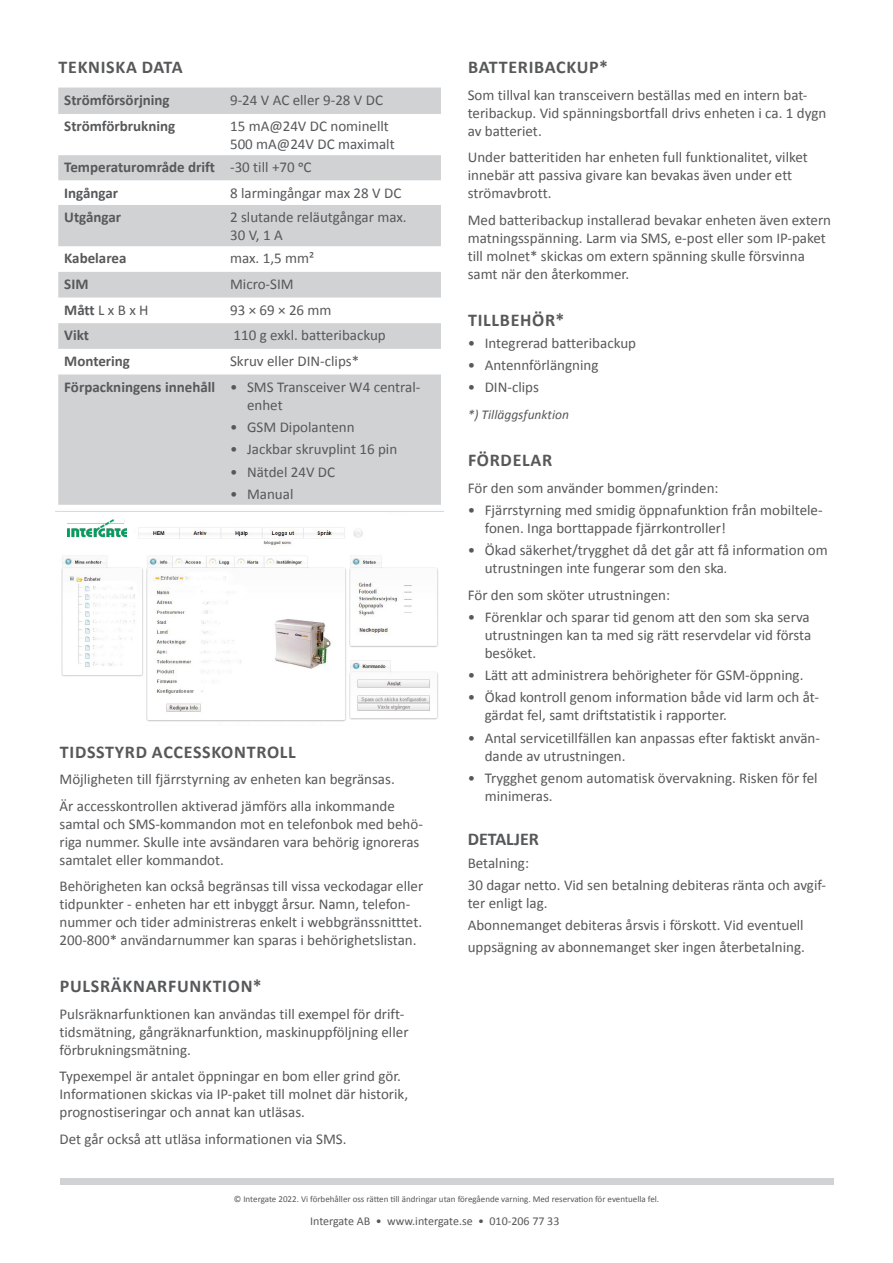
<style>
.page{position:relative;width:893px;height:1263px;background:#fff}
.page>*{position:absolute;margin:0;border:0;box-sizing:border-box;transform-origin:0 0}
.TS_Underrubrik{font:700 18px "Calibri";letter-spacing:.04em;color:#57585a}
.TS_Punktlista{font:700 18px "Calibri";color:#57585a}
.TS_Brödtext{font:15px/18px "Calibri";color:#57585a}
.TS_Punktlista-2{font:15px/18px "Calibri";color:#57585a}
.TS_Tabelltext{font:700 15px "Calibri";color:#57585a}
.TS_Tabelltext-2{font:15px "Calibri";color:#57585a}
.TS_Brödtext-2{font:italic 13.5px "Calibri";color:#57585a}
.t1{font:12px "Calibri";color:#57585a}
.t2{font:9px "Calibri";color:#57585a}
.s1{font-weight:700}
.s2{font-style:italic;font-size:13.5px}
</style>
<div class="page">
<div style="left:60px;top:1178px;width:773px;height:6px;background:#d1d2d4"></div>
<svg style="left:58px;top:88px;width:383px;height:417px;fill:#d1d2d4"></svg>
<img style="left:55px;top:511px;width:389px;height:213px">
<p class="TS_Underrubrik" style="left:59px;top:56px;width:126px">TEKNISKA DATA</p>
<p class="TS_Tabelltext" style="left:64px;top:90px;width:107px">Strömförsörjning</p>
<p class="TS_Brödtext" style="left:230px;top:91px;width:154px">9-24 V AC eller 9-28 V DC</p>
<p class="TS_Tabelltext" style="left:64px;top:117px;width:113px">Strömförbrukning</p>
<p class="TS_Brödtext" style="left:230px;top:117px;width:166px">15 mA@24V DC nominellt<br>500 mA@24V DC maximalt</p>
<p class="TS_Tabelltext" style="left:64px;top:158px;width:152px">Temperaturområde drift</p>
<p class="TS_Brödtext" style="left:230px;top:159px;width:83px">-30 till +70 oC</p>
<p class="TS_Tabelltext" style="left:64px;top:183px;width:55px">Ingångar</p>
<p class="TS_Brödtext" style="left:230px;top:184px;width:173px">8 larmingångar max 28 V DC</p>
<p class="TS_Tabelltext" style="left:64px;top:208px;width:58px">Utgångar</p>
<p class="TS_Brödtext" style="left:230px;top:208px;width:178px">2 slutande reläutgångar max.<br>30 V, 1 A</p>
<p class="TS_Tabelltext" style="left:64px;top:249px;width:64px">Kabelarea</p>
<p class="TS_Tabelltext-2" style="left:230px;top:249px;width:86px">max. 1,5 mm²</p>
<p class="TS_Tabelltext" style="left:64px;top:275px;width:26px">SIM</p>
<p class="TS_Tabelltext-2" style="left:230px;top:275px;width:65px">Micro-SIM</p>
<p class="TS_Tabelltext-2" style="left:64px;top:300px;width:86px"><span class="s1">Mått</span> L x B x H</p>
<p class="TS_Brödtext" style="left:230px;top:301px;width:103px">93 × 69 × 26 mm</p>
<p class="TS_Tabelltext" style="left:64px;top:326px;width:26px">Vikt</p>
<p class="TS_Brödtext" style="left:233px;top:326px;width:154px">110 g exkl. batteribackup</p>
<p class="TS_Tabelltext" style="left:64px;top:351px;width:67px">Montering</p>
<p class="TS_Brödtext" style="left:230px;top:352px;width:131px">Skruv eller DIN-clips*</p>
<p class="TS_Tabelltext" style="left:64px;top:377px;width:152px">Förpackningens innehåll</p>
<p class="TS_Brödtext" style="left:247px;top:378px;width:175px;text-indent:-17px">• SMS Transceiver W4 central&shy;enhet</p>
<p class="TS_Brödtext" style="left:230px;top:418px;width:126px">• GSM Dipolantenn</p>
<p class="TS_Brödtext" style="left:230px;top:440px;width:169px">• Jackbar skruvplint 16 pin</p>
<p class="TS_Brödtext" style="left:230px;top:463px;width:107px">• Nätdel 24V DC</p>
<p class="TS_Brödtext" style="left:230px;top:485px;width:65px">• Manual</p>
<p class="TS_Underrubrik" style="left:60px;top:740px;width:237px">TIDSSTYRD ACCESSKONTROLL</p>
<p class="TS_Brödtext" style="left:60px;top:770px;width:337px">Möjligheten till fjärrstyrning av enheten kan begränsas.</p>
<p class="TS_Brödtext" style="left:60px;top:797px;width:365px">Är accesskontrollen aktiverad jämförs alla inkommande samtal och SMS-kommandon mot en telefonbok med behö&shy;riga nummer. Skulle inte avsändaren vara behörig ignoreras samtalet eller kommandot.</p>
<p class="TS_Brödtext" style="left:60px;top:877px;width:365px">Behörigheten kan också begränsas till vissa veckodagar eller tidpunkter - enheten har ett inbyggt årsur. Namn, telefon&shy;nummer och tider administreras enkelt i webbgränssnitttet.<br>200-800* användarnummer kan sparas i behörighetslistan.</p>
<p class="TS_Underrubrik" style="left:60px;top:975px;width:203px">PULSRÄKNARFUNKTION*</p>
<p class="TS_Brödtext" style="left:60px;top:1005px;width:351px">Pulsräknarfunktionen kan användas till exempel för drift&shy;tidsmätning, gångräknarfunktion, maskinuppföljning eller förbrukningsmätning.</p>
<p class="TS_Brödtext" style="left:60px;top:1067px;width:350px">Typexempel är antalet öppningar en bom eller grind gör.<br>Informationen skickas via IP-paket till molnet där historik, prognostiseringar och annat kan utläsas.</p>
<p class="TS_Brödtext" style="left:60px;top:1130px;width:289px">Det går också att utläsa informationen via SMS.</p>
<p class="TS_Underrubrik" style="left:468px;top:56px;width:142px">BATTERIBACKUP*</p>
<p class="TS_Brödtext" style="left:468px;top:86px;width:360px">Som tillval kan transceivern beställas med en intern bat&shy;teribackup. Vid spänningsbortfall drivs enheten i ca. 1 dygn av batteriet.</p>
<p class="TS_Brödtext" style="left:468px;top:148px;width:342px">Under batteritiden har enheten full funktionalitet, vilket innebär att passiva givare kan bevakas även under ett strömavbrott.</p>
<p class="TS_Brödtext" style="left:468px;top:211px;width:365px">Med batteribackup installerad bevakar enheten även extern matningsspänning. Larm via SMS, e-post eller som IP-paket till molnet* skickas om extern spänning skulle försvinna samt när den återkommer.</p>
<p class="TS_Underrubrik" style="left:468px;top:308px;width:98px">TILLBEHÖR*</p>
<p class="TS_Brödtext" style="left:468px;top:334px;width:170px">• Integrerad batteribackup</p>
<p class="TS_Brödtext" style="left:468px;top:356px;width:132px">• Antennförlängning</p>
<p class="TS_Brödtext" style="left:468px;top:378px;width:73px">• DIN-clips</p>
<p class="TS_Brödtext-2" style="left:468px;top:405px;width:103px">*) Tilläggsfunktion</p>
<p class="TS_Underrubrik" style="left:468px;top:449px;width:86px">FÖRDELAR</p>
<p class="TS_Brödtext" style="left:468px;top:479px;width:252px">För den som använder bommen/grinden:</p>
<p class="TS_Brödtext" style="left:485px;top:501px;width:339px;text-indent:-17px">• Fjärrstyrning med smidig öppnafunktion från mobiltele&shy;fonen. Inga borttappade fjärrkontroller!</p>
<p class="TS_Brödtext" style="left:485px;top:541px;width:345px;text-indent:-17px">• Ökad säkerhet/trygghet då det går att få information om utrustningen inte fungerar som den ska<span class="s2">.</span></p>
<p class="TS_Brödtext" style="left:468px;top:586px;width:204px">För den som sköter utrustningen:</p>
<p class="TS_Brödtext" style="left:485px;top:608px;width:328px;text-align:justify;text-indent:-17px">• Förenklar och sparar tid genom att den som ska serva utrustningen kan ta med sig rätt reservdelar vid första besöket.</p>
<p class="TS_Brödtext" style="left:468px;top:666px;width:337px">• Lätt att administrera behörigheter för GSM-öppning.</p>
<p class="TS_Brödtext" style="left:485px;top:688px;width:336px;text-indent:-17px">• Ökad kontroll genom information både vid larm och åt&shy;gärdat fel, samt driftstatistik i rapporter.</p>
<p class="TS_Brödtext" style="left:485px;top:729px;width:337px;text-indent:-17px">• Antal servicetillfällen kan anpassas efter faktiskt använ&shy;dande av utrustningen.</p>
<p class="TS_Brödtext" style="left:485px;top:769px;width:334px;text-indent:-17px">• Trygghet genom automatisk övervakning. Risken för fel minimeras.</p>
<p class="TS_Punktlista" style="left:468px;top:828px;width:73px">DETALJER</p>
<p class="TS_Punktlista-2" style="left:468px;top:854px;width:63px">Betalning:</p>
<p class="TS_Punktlista-2" style="left:468px;top:876px;width:360px">30 dagar netto. Vid sen betalning debiteras ränta och avgif&shy;ter enligt lag.</p>
<p class="TS_Punktlista-2" style="left:468px;top:916px;width:337px">Abonnemanget debiteras årsvis i förskott. Vid eventuell</p>
<p class="TS_Punktlista-2" style="left:468px;top:938px;width:339px">uppsägning av abonnemanget sker ingen återbetalning.</p>
<p class="t2" style="left:234px;top:1193px;width:427px">© Intergate 2022. Vi förbehåller oss rätten till ändringar utan föregående varning. Med reservation för eventuella fel.</p>
<p class="t1" style="left:310px;top:1214px;width:251px">Intergate AB • www.intergate.se • 010-206 77 33</p>
</div>
